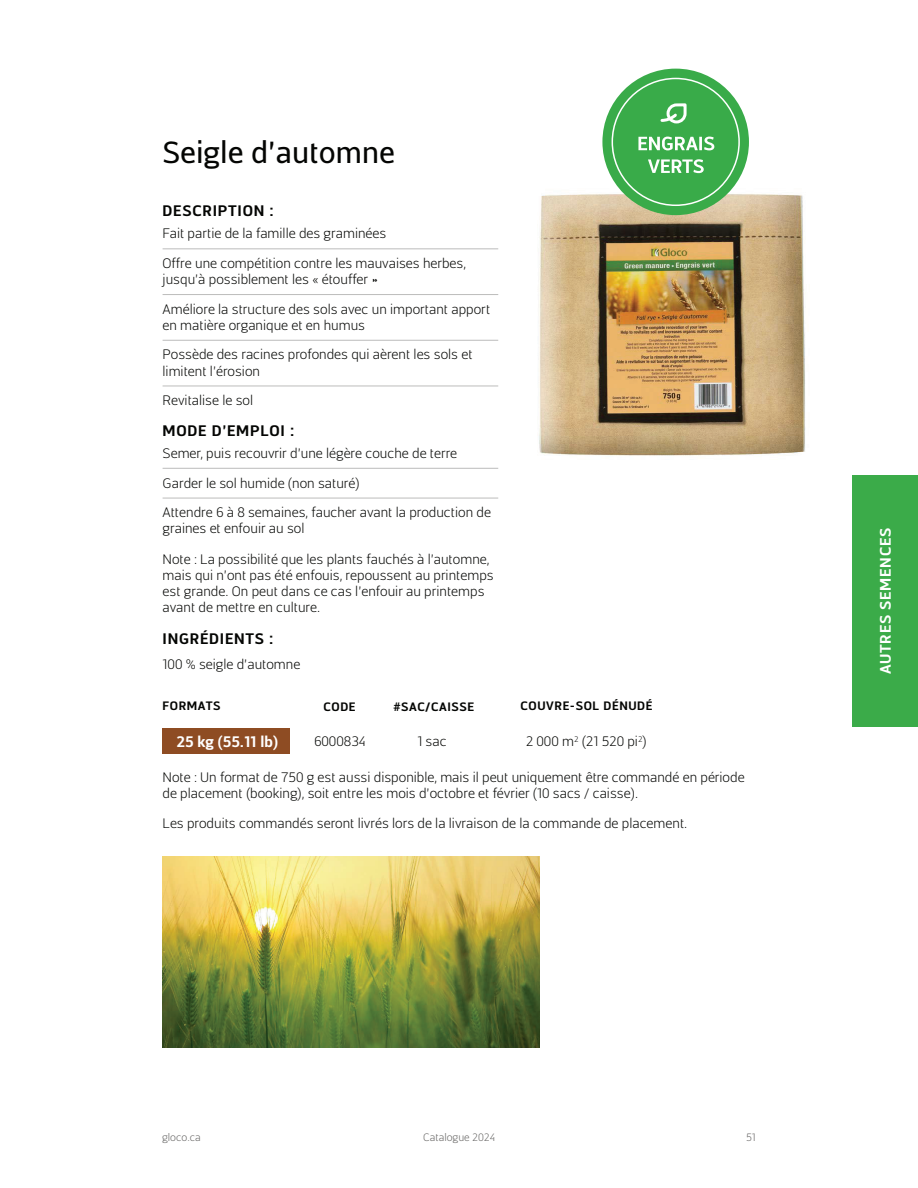
<style>
.page{position:relative;width:918px;height:1188px;background:#fff}
.page>*{position:absolute;margin:0;border:0;box-sizing:border-box;transform-origin:0 0}
.t1{font:30px "Centuma";color:#040503}
.t2{font:700 15px "Centuma";letter-spacing:.05em;color:#040503}
.t3{font:700 15px "Centuma";letter-spacing:.05em;color:#fff}
.t4{font:300 13.5px/16.2px "Centuma";color:#040503}
.t5{font:700 12px "Centuma";letter-spacing:.05em;color:#040503}
.t6{font:300 10.5px "Centuma";color:#646362}
</style>
<div class="page">
<hr style="left:163px;top:468px;width:335px;height:1px;background:#bcbcbb">
<hr style="left:163px;top:249px;width:335px;height:1px;background:#bcbcbb">
<hr style="left:163px;top:294px;width:335px;height:1px;background:#bcbcbb">
<hr style="left:163px;top:340px;width:335px;height:1px;background:#bcbcbb">
<hr style="left:163px;top:386px;width:335px;height:1px;background:#bcbcbb">
<hr style="left:163px;top:498px;width:335px;height:1px;background:#bcbcbb">
<div style="left:163px;top:728px;width:127px;height:26px;background:#8e4c23"></div>
<img style="left:539px;top:180px;width:267px;height:276px">
<img style="left:162px;top:857px;width:378px;height:191px">
<div style="left:602px;top:69px;width:147px;height:146px;background:#39ab49;border-radius:50%"></div>
<svg style="left:660px;top:103px;width:27px;height:21px"></svg>
<svg style="left:648px;top:159px;width:56px;height:14px"></svg>
<svg style="left:638px;top:137px;width:76px;height:13px"></svg>
<div style="left:853px;top:475px;width:65px;height:252px;background:#3bab49"></div>
<h1 class="t1" style="left:162px;top:139px;width:234px">Seigle d’automne</h1>
<p class="t2" style="left:163px;top:202px;width:113px">DESCRIPTION :</p>
<p class="t4" style="left:163px;top:226px;width:225px">Fait partie de la famille des graminées</p>
<p class="t4" style="left:163px;top:256px;width:305px">Offre une compétition contre les mauvaises herbes, jusqu’à possiblement les « étouffer »</p>
<p class="t4" style="left:163px;top:301px;width:329px">Améliore la structure des sols avec un important apport en matière organique et en humus</p>
<p class="t4" style="left:163px;top:347px;width:312px">Possède des racines profondes qui aèrent les sols et limitent l’érosion</p>
<p class="t4" style="left:163px;top:393px;width:92px">Revitalise le sol</p>
<p class="t2" style="left:163px;top:422px;width:133px">MODE D’EMPLOI :</p>
<p class="t4" style="left:163px;top:439px;width:296px;line-height:29.7px">Semer, puis recouvrir d’une légère couche de terre<br>Garder le sol humide (non saturé)</p>
<p class="t4" style="left:163px;top:505px;width:330px">Attendre 6 à 8 semaines, faucher avant la production de graines et enfouir au sol</p>
<p class="t4" style="left:163px;top:552px;width:333px">Note : La possibilité que les plants fauchés à l’automne, mais qui n’ont pas été enfouis, repoussent au printemps est grande. On peut dans ce cas l’enfouir au printemps avant de mettre en culture.</p>
<p class="t2" style="left:163px;top:630px;width:112px">INGRÉDIENTS :</p>
<p class="t4" style="left:163px;top:656px;width:139px">100 % seigle d’automne</p>
<p class="t5" style="left:323px;top:700px;width:34px">CODE</p>
<p class="t5" style="left:394px;top:700px;width:82px">#SAC/CAISSE</p>
<p class="t5" style="left:520px;top:699px;width:134px">COUVRE-SOL DÉNUDÉ</p>
<p class="t4" style="left:314px;top:733px;width:53px">6000834</p>
<p class="t4" style="left:417px;top:733px;width:31px">1 sac</p>
<p class="t4" style="left:526px;top:734px;width:123px">2 000 m<sup>2</sup> (21 520 pi<sup>2</sup>)</p>
<p class="t5" style="left:163px;top:699px;width:59px">FORMATS</p>
<p class="t3" style="left:177px;top:733px;width:103px">25 kg (55.11 lb)</p>
<p class="t4" style="left:163px;top:770px;width:584px">Note : Un format de 750 g est aussi disponible, mais il peut uniquement être commandé en période de placement (booking), soit entre les mois d’octobre et février (10 sacs / caisse).</p>
<p class="t4" style="left:163px;top:816px;width:526px">Les produits commandés seront livrés lors de la livraison de la commande de placement.</p>
<p class="t6" style="left:162px;top:1133px;width:40px">gloco.ca</p>
<p class="t6" style="left:423px;top:1133px;width:73px">Catalogue 2024</p>
<p class="t6" style="left:746px;top:1133px;width:11px">51</p>
<p class="t3" style="left:877px;top:674px;width:148px;rotate:-90deg">AUTRES SEMENCES</p>
</div>
